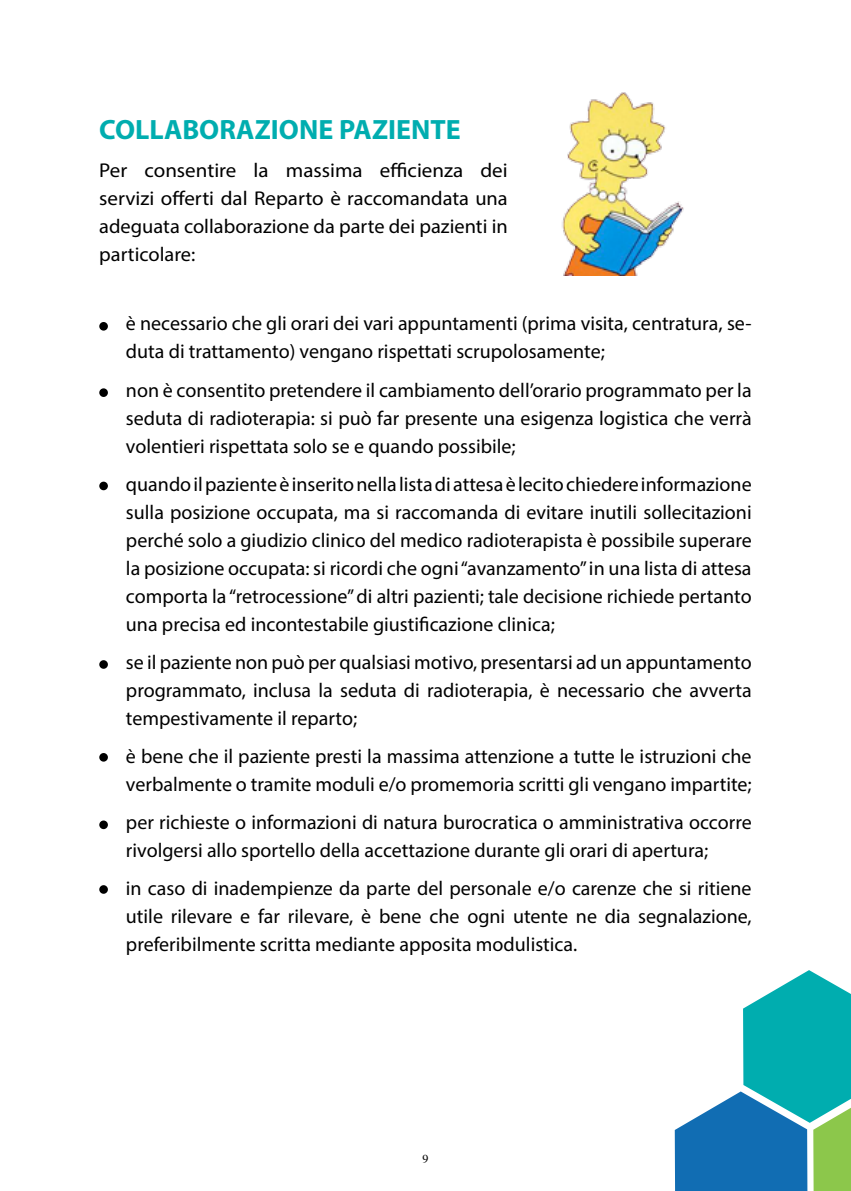
<style>
.page{position:relative;width:851px;height:1191px;background:#fff}
.page>*{position:absolute;margin:0;border:0;box-sizing:border-box;transform-origin:0 0}
.t1{font:700 28px "Myriad Pro";color:#00adaf}
.t2{font:20px/28px "Myriad Pro";color:#000;text-align:justify}
.t3{font:20px/28px "Myriad Pro";color:#000;text-align:justify;scale:1.05 1}
.t4{font:12px "Times";color:#000}
</style>
<div class="page">
<div style="left:99px;top:322px;width:9px;height:8px;background:#000;border-radius:50%"></div>
<div style="left:99px;top:388px;width:9px;height:9px;background:#000;border-radius:50%"></div>
<svg style="left:99px;top:481px;width:9px;height:9px"></svg>
<div style="left:99px;top:660px;width:9px;height:9px;background:#000;border-radius:50%"></div>
<div style="left:99px;top:753px;width:9px;height:8px;background:#000;border-radius:50%"></div>
<div style="left:99px;top:820px;width:9px;height:9px;background:#000;border-radius:50%"></div>
<div style="left:99px;top:885px;width:9px;height:8px;background:#000;border-radius:50%"></div>
<img style="left:562px;top:92px;width:122px;height:184px">
<svg style="left:674px;top:970px;width:176px;height:221px"></svg>
<h1 class="t1" style="left:99px;top:112px;width:363px">COLLABORAZIONE PAZIENTE</h1>
<p class="t3" style="left:99px;top:156px;width:390px">Per consentire la massima efficienza dei servizi offerti dal Reparto è raccomandata una adeguata collaborazione da parte dei pazienti in particolare:</p>
<p class="t2" style="left:126px;top:309px;width:627px">è necessario che gli orari dei vari appuntamenti (prima visita, centratura, se&shy;duta di trattamento) vengano rispettati scrupolosamente;</p>
<p class="t2" style="left:126px;top:375px;width:627px">non è consentito pretendere il cambiamento dell’orario programmato per la seduta di radioterapia: si può far presente una esigenza logistica che verrà volentieri rispettata solo se e quando possibile;</p>
<p class="t2" style="left:126px;top:469px;width:627px">quando il paziente è inserito nella lista di attesa è lecito chiedere informazione sulla posizione occupata, ma si raccomanda di evitare inutili sollecitazioni perché solo a giudizio clinico del medico radioterapista è possibile superare la posizione occupata: si ricordi che ogni “avanzamento” in una lista di attesa comporta la “retrocessione” di altri pazienti; tale decisione richiede pertanto una precisa ed incontestabile giustificazione clinica;</p>
<p class="t2" style="left:126px;top:647px;width:627px">se il paziente non può per qualsiasi motivo, presentarsi ad un appuntamento programmato, inclusa la seduta di radioterapia, è necessario che avverta tempestivamente il reparto;</p>
<p class="t2" style="left:126px;top:741px;width:627px">è bene che il paziente presti la massima attenzione a tutte le istruzioni che verbalmente o tramite moduli e/o promemoria scritti gli vengano impartite;</p>
<p class="t2" style="left:126px;top:807px;width:627px">per richieste o informazioni di natura burocratica o amministrativa occorre rivolgersi allo sportello della accettazione durante gli orari di apertura;</p>
<p class="t2" style="left:126px;top:873px;width:627px">in caso di inadempienze da parte del personale e/o carenze che si ritiene utile rilevare e far rilevare, è bene che ogni utente ne dia segnalazione, preferibilmente scritta mediante apposita modulistica.</p>
<p class="t4" style="left:422px;top:1147px;width:7px">9</p>
</div>
